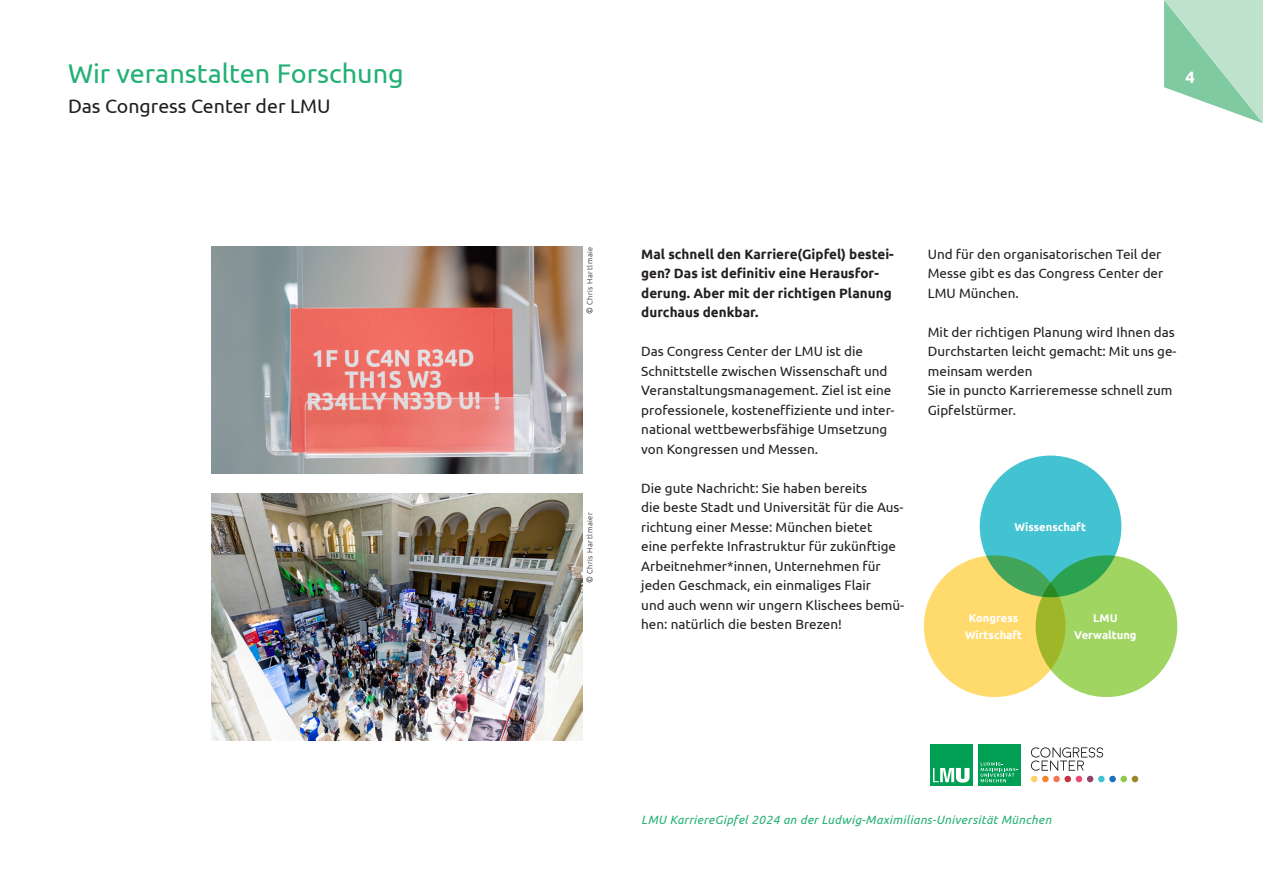
<style>
.page{position:relative;width:1263px;height:893px;background:#fff}
.page>*{position:absolute;margin:0;border:0;box-sizing:border-box;transform-origin:0 0}
._01_Headline_grün{font:27px "Ubuntu";color:#23b076}
._02_Headline_light_s{font:19.5px "Ubuntu";color:#231f20}
.t1{font:700 16.5px "Ubuntu";color:#fff}
._05_Fließtext{font:13.5px/19.5px "Ubuntu";color:#231f20}
._04_Einleitung_bold{font:700 13.5px/19.5px "Ubuntu";color:#231f20}
.t2{font:italic 12px "Ubuntu";letter-spacing:.03em;color:#23b076}
.t3{font:700 11.25px/16.8px "Ubuntu";color:#fff;text-align:center}
._06_Bildunterschrift{font:300 7.5px "Ubuntu";letter-spacing:.07em;color:#231f20}
.s1{font-size:8.25px}
</style>
<div class="page">
<svg style="left:1164px;top:0;width:99px;height:123px;background:#b1ddc4"></svg>
<img style="left:211px;top:247px;width:372px;height:226px">
<img style="left:212px;top:493px;width:371px;height:248px">
<div style="left:980px;top:456px;width:141px;height:141px;background:#43c2d1;border-radius:50%"></div>
<div style="left:924px;top:555px;width:141px;height:142px;background:#ffda6d;border-radius:50%"></div>
<svg style="left:1036px;top:555px;width:141px;height:142px;background:#94cc5a"></svg>
<div style="left:930px;top:744px;width:43px;height:41px;background:#009f54"></div>
<div style="left:977px;top:744px;width:43px;height:41px;background:#009f54"></div>
<svg style="left:933px;top:768px;width:36px;height:15px"></svg>
<svg style="left:981px;top:762px;width:36px;height:20px"></svg>
<svg style="left:1031px;top:747px;width:107px;height:36px"></svg>
<p class="_01_Headline_grün" style="left:68px;top:57px;width:337px">Wir veranstalten Forschung</p>
<p class="_02_Headline_light_s" style="left:68px;top:95px;width:264px">Das Congress Center der LMU</p>
<p class="t1" style="left:1185px;top:67px;width:11px">4</p>
<p class="_06_Bildunterschrift" style="left:585px;top:314px;width:69px;rotate:-90deg"><span class="s1">©</span> Chris Hartlmaie</p>
<p class="_06_Bildunterschrift" style="left:585px;top:583px;width:73px;rotate:-90deg"><span class="s1">©</span> Chris Hartlmaier</p>
<p class="_04_Einleitung_bold" style="left:641px;top:244px;width:254px">Mal schnell den Karriere(Gipfel) bestei&shy;gen? Das ist definitiv eine Herausfor&shy;derung. Aber mit der richtigen Planung durchaus denkbar.</p>
<p class="_05_Fließtext" style="left:641px;top:341px;width:255px">Das Congress Center der LMU ist die Schnittstelle zwischen Wissenschaft und Veranstaltungsmanagement. Ziel ist eine professionele, kosteneffiziente und inter&shy;national wettbewerbsfähige Umsetzung von Kongressen und Messen.</p>
<p class="_05_Fließtext" style="left:641px;top:478px;width:264px">Die gute Nachricht: Sie haben bereits<br>die beste Stadt und Universität für die Aus&shy;richtung einer Messe: München bietet</p>
<p class="_05_Fließtext" style="left:641px;top:536px;width:256px">eine perfekte Infrastruktur für zukünftige<br>Arbeitnehmer*innen, Unternehmen für jeden Geschmack, ein einmaliges Flair</p>
<p class="_05_Fließtext" style="left:641px;top:595px;width:265px">und auch wenn wir ungern Klischees bemü&shy;hen: natürlich die besten Brezen!</p>
<p class="_05_Fließtext" style="left:928px;top:244px;width:237px">Und für den organisatorischen Teil der<br>Messe gibt es das Congress Center der<br>LMU München.</p>
<p class="_05_Fließtext" style="left:928px;top:322px;width:250px">Mit der richtigen Planung wird Ihnen das<br>Durchstarten leicht gemacht: Mit uns ge&shy;meinsam werden<br>Sie in puncto Karrieremesse schnell zum<br>Gipfelstürmer.</p>
<p class="t3" style="left:1014px;top:518px;width:73px">Wissenschaft</p>
<p class="t3" style="left:965px;top:610px;width:59px">Kongress<br>Wirtschaft</p>
<p class="t3" style="left:1074px;top:610px;width:64px">LMU<br>Verwaltung</p>
<p class="t2" style="left:641px;top:813px;width:412px">LMU KarriereGipfel 2024 an der Ludwig-Maximilians-Universität München</p>
</div>
